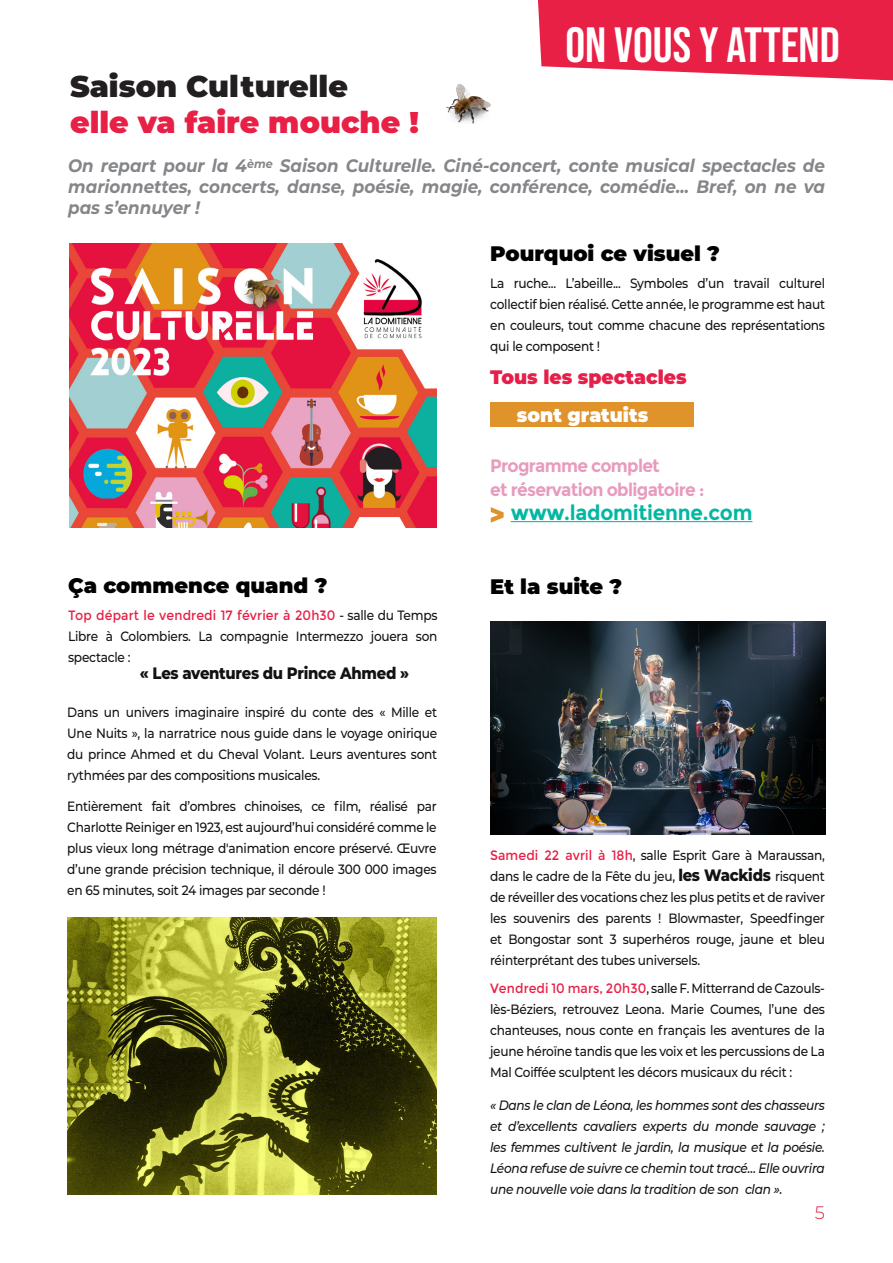
<style>
.page{position:relative;width:893px;height:1263px;background:#fff}
.page>*{position:absolute;margin:0;border:0;box-sizing:border-box;transform-origin:0 0}
.t1{font:49.5px "Bebas Neue";color:#fff}
.t2{font:900 30px "Montserrat";color:#e92046}
.t3{font:900 30px "Montserrat";color:#231f20}
.t4{font:900 21px "Montserrat";color:#000001}
.t5{font:700 21px "Montserrat";letter-spacing:-.01em;color:#03b8a3;scale:.96 1}
.t6{font:900 19.5px "Montserrat";color:#e51f4a;scale:.96 1}
.t7{font:900 19.5px "Montserrat";color:#fff;scale:.96 1}
.t8{font:italic 700 18px/21px "Montserrat";color:#848689;text-align:justify;scale:.93 1}
.t9{font:700 18px "Montserrat";letter-spacing:-.04em;color:#e79bbe;scale:.96 1}
.t10{font:300 18px "Montserrat";color:#dd1c3f}
.t11{font:800 16.5px "Montserrat";letter-spacing:-.02em;color:#111211;scale:.9 1}
.t12{font:500 13.5px/21px "Montserrat";letter-spacing:-.02em;color:#111211;text-align:justify;scale:.9 1}
.t13{font:italic 500 13.5px/21px "Montserrat";letter-spacing:-.02em;color:#111211;text-align:justify;scale:.9 1}
.s1{font-weight:400;color:#e92046}
.s2{font-weight:800;font-size:16.5px}
</style>
<div class="page">
<svg style="left:538px;top:0;width:355px;height:80px;background:#ea3356"></svg>
<img style="left:69px;top:243px;width:368px;height:284px">
<img style="left:446px;top:84px;width:45px;height:40px">
<div style="left:490px;top:403px;width:204px;height:24px;background:#e0922b"></div>
<hr style="left:511px;top:521px;width:241px;height:1px;background:#03b8a3">
<svg style="left:491px;top:507px;width:13px;height:16px"></svg>
<img style="left:67px;top:917px;width:370px;height:277px">
<img style="left:490px;top:621px;width:335px;height:213px">
<p class="t3" style="left:70px;top:63px;width:279px">Saison Culturelle</p>
<p class="t2" style="left:70px;top:99px;width:350px">elle va faire mouche !</p>
<p class="t1" style="left:565px;top:17px;width:276px">ON VOUS Y ATTEND</p>
<p class="t8" style="left:68px;top:154px;width:815px">On repart pour la 4<sup>ème</sup> Saison Culturelle. Ciné-concert, conte musical spectacles de marionnettes, concerts, danse, poésie, magie, conférence, comédie... Bref, on ne va pas s’ennuyer !</p>
<p class="t4" style="left:490px;top:238px;width:231px">Pourquoi ce visuel ?</p>
<p class="t12" style="left:490px;top:272px;width:374px">La ruche... L’abeille... Symboles d’un travail culturel collectif bien réalisé. Cette année, le programme est haut en couleurs, tout comme chacune des représentations qui le composent !</p>
<p class="t6" style="left:490px;top:363px;width:206px">Tous les spectacles</p>
<p class="t7" style="left:517px;top:400px;width:138px">sont gratuits</p>
<p class="t4" style="left:68px;top:570px;width:261px">Ça commence quand ?</p>
<p class="t12" style="left:68px;top:604px;width:412px"><span class="s1">Top départ le vendredi 17 février à 20h30</span> - salle du Temps Libre à Colombiers. La compagnie Intermezzo jouera son spectacle :</p>
<p class="t11" style="left:140px;top:661px;width:301px">« Les aventures du Prince Ahmed »</p>
<p class="t12" style="left:67px;top:701px;width:413px">Dans un univers imaginaire inspiré du conte des « Mille et Une Nuits », la narratrice nous guide dans le voyage onirique du prince Ahmed et du Cheval Volant. Leurs aventures sont rythmées par des compositions musicales.</p>
<p class="t12" style="left:67px;top:795px;width:412px">Entièrement fait d’ombres chinoises, ce film, réalisé par Charlotte Reiniger en 1923, est aujourd’hui considéré comme le plus vieux long métrage d'animation encore préservé. Œuvre d’une grande précision technique, il déroule 300 000 images en 65 minutes, soit 24 images par seconde !</p>
<p class="t9" style="left:490px;top:455px;width:178px">Programme complet</p>
<p class="t9" style="left:490px;top:479px;width:225px">et réservation obligatoire :</p>
<p class="t5" style="left:511px;top:500px;width:253px">www.ladomitienne.com</p>
<p class="t4" style="left:490px;top:571px;width:134px">Et la suite ?</p>
<p class="t12" style="left:490px;top:844px;width:374px"><span class="s1">Samedi 22 avril à 18h</span>, salle Esprit Gare à Maraussan, dans le cadre de la Fête du jeu, <span class="s2">les Wackids</span> risquent de réveiller des vocations chez les plus petits et de raviver les souvenirs des parents ! Blowmaster, Speedfinger et Bongostar sont 3 superhéros rouge, jaune et bleu réinterprétant des tubes universels.</p>
<p class="t12" style="left:490px;top:977px;width:374px"><span class="s1">Vendredi 10 mars, 20h30</span>, salle F. Mitterrand de Cazouls&shy;lès-Béziers, retrouvez Leona. Marie Coumes, l’une des chanteuses, nous conte en français les aventures de la jeune héroïne tandis que les voix et les percussions de La Mal Coiffée sculptent les décors musicaux du récit :</p>
<p class="t13" style="left:490px;top:1094px;width:374px">« Dans le clan de Léona, les hommes sont des chasseurs et d’excellents cavaliers experts du monde sauvage ; les femmes cultivent le jardin, la musique et la poésie.<br>Léona refuse de suivre ce chemin tout tracé… Elle ouvrira une nouvelle voie dans la tradition de son clan ».</p>
<h3 class="t10" style="left:815px;top:1200px;width:12px">5</h3>
</div>
